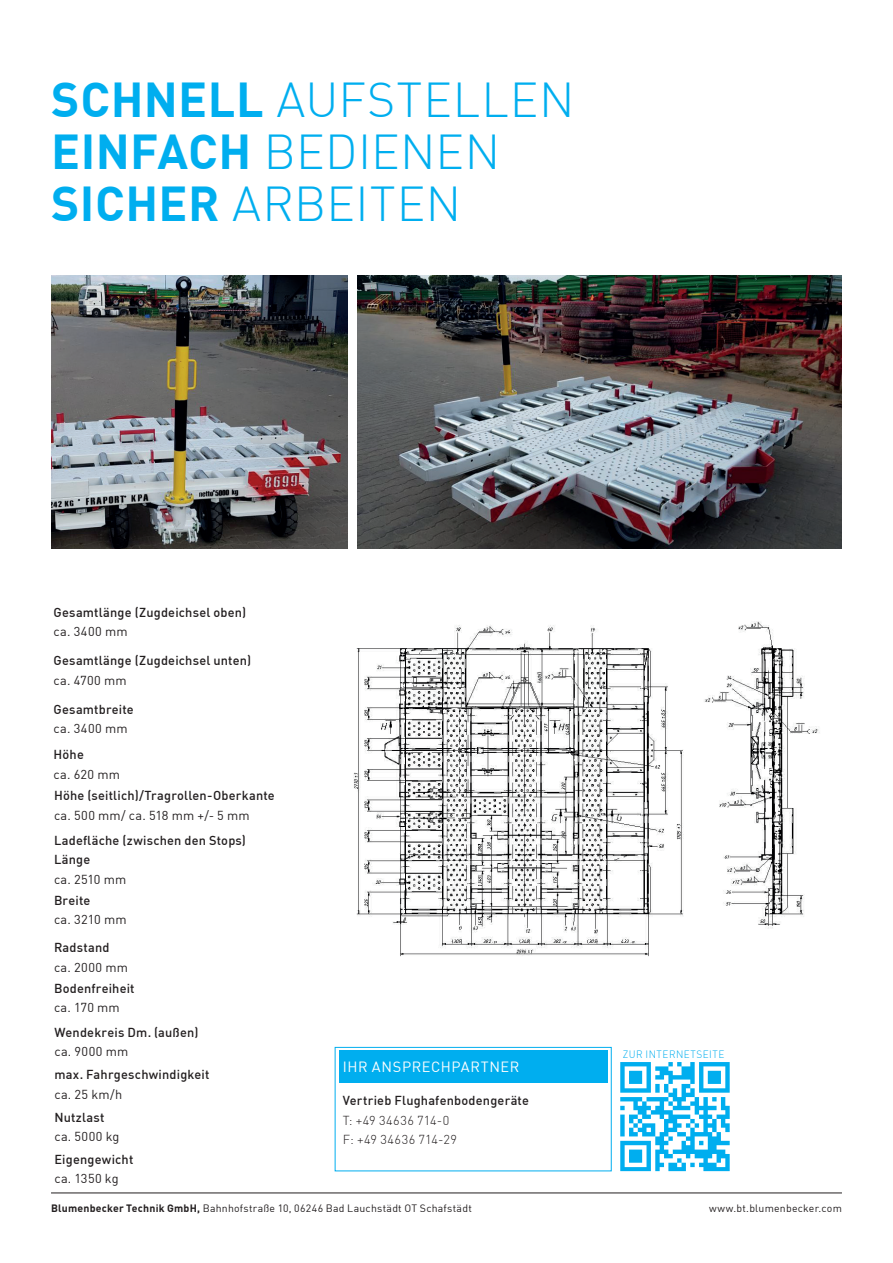
<style>
.page{position:relative;width:893px;height:1263px;background:#fff}
.page>*{position:absolute;margin:0;border:0;box-sizing:border-box;transform-origin:0 0}
.t1{font:300 48px/51.8px "Blumenbecker DIN Pro";letter-spacing:.01em;color:#00aeef}
.t2{font:14.55px "Blumenbecker DIN Pro";letter-spacing:.04em;color:#fff}
.t3{font:500 12.75px/19.5px "Blumenbecker DIN Pro";letter-spacing:.015em;color:#231f20}
.t4{font:12.75px "Blumenbecker DIN Pro";letter-spacing:.025em;color:#231f20}
.t5{font:300 12.75px/19.5px "Blumenbecker DIN Pro";letter-spacing:.03em;color:#231f20}
.t6{font:10.5px "Blumenbecker DIN Pro";letter-spacing:.025em;color:#231f20}
.t7{font:300 10.5px "Blumenbecker DIN Pro";letter-spacing:.05em;color:#00aeef;scale:.95 1}
.s1{font-weight:700}
</style>
<div class="page">
<div style="left:335px;top:1047px;width:276px;height:124px;border:1px solid #00aeef"></div>
<div style="left:339px;top:1050px;width:268px;height:33px;background:#00aeef"></div>
<img style="left:51px;top:276px;width:297px;height:273px">
<img style="left:358px;top:276px;width:484px;height:273px">
<img style="left:353px;top:621px;width:467px;height:336px">
<svg style="left:620px;top:1062px;width:110px;height:109px"></svg>
<hr style="left:51px;top:1193px;width:791px;height:1px;background:#231f20">
<h1 class="t1" style="left:51px;top:70px;width:525px"><span class="s1">SCHNELL</span> AUFSTELLEN<br><span class="s1">EINFACH</span> BEDIENEN<br><span class="s1">SICHER</span> ARBEITEN</h1>
<p class="t3" style="left:54px;top:601px;width:194px">Gesamtlänge (Zugdeichsel oben)</p>
<p class="t4" style="left:54px;top:621px;width:76px">ca. 3400 mm</p>
<p class="t3" style="left:54px;top:649px;width:199px">Gesamtlänge (Zugdeichsel unten)</p>
<p class="t4" style="left:54px;top:670px;width:75px">ca. 4700 mm</p>
<p class="t3" style="left:54px;top:698px;width:82px">Gesamtbreite</p>
<p class="t4" style="left:54px;top:718px;width:76px">ca. 3400 mm</p>
<p class="t3" style="left:54px;top:743px;width:32px">Höhe</p>
<p class="t4" style="left:54px;top:764px;width:68px">ca. 620 mm</p>
<p class="t3" style="left:54px;top:784px;width:222px">Höhe (seitlich)/Tragrollen-Oberkante</p>
<p class="t4" style="left:54px;top:805px;width:197px">ca. 500 mm/ ca. 518 mm +/- 5 mm</p>
<p class="t3" style="left:54px;top:829px;width:193px">Ladefläche (zwischen den Stops)<br>Länge</p>
<p class="t4" style="left:54px;top:869px;width:74px">ca. 2510 mm</p>
<p class="t3" style="left:54px;top:889px;width:38px">Breite</p>
<p class="t4" style="left:54px;top:910px;width:74px">ca. 3210 mm</p>
<p class="t3" style="left:54px;top:937px;width:57px">Radstand</p>
<p class="t4" style="left:54px;top:957px;width:75px">ca. 2000 mm</p>
<p class="t3" style="left:54px;top:977px;width:82px">Bodenfreiheit</p>
<p class="t4" style="left:54px;top:997px;width:67px">ca. 170 mm</p>
<p class="t3" style="left:54px;top:1021px;width:146px">Wendekreis Dm. (außen)</p>
<p class="t4" style="left:54px;top:1042px;width:75px">ca. 9000 mm</p>
<p class="t3" style="left:54px;top:1064px;width:157px">max. Fahrgeschwindigkeit</p>
<p class="t4" style="left:54px;top:1084px;width:69px">ca. 25 km/h</p>
<p class="t3" style="left:54px;top:1106px;width:52px">Nutzlast</p>
<p class="t4" style="left:54px;top:1126px;width:67px">ca. 5000 kg</p>
<p class="t3" style="left:54px;top:1148px;width:80px">Eigengewicht</p>
<p class="t4" style="left:54px;top:1168px;width:66px">ca. 1350 kg</p>
<p class="t2" style="left:343px;top:1055px;width:178px">IHR ANSPRECHPARTNER</p>
<p class="t3" style="left:343px;top:1089px;width:188px">Vertrieb Flughafenbodengeräte</p>
<p class="t5" style="left:343px;top:1109px;width:116px">T: +49 34636 714-0<br>F: +49 34636 714-29</p>
<p class="t7" style="left:623px;top:1046px;width:109px">ZUR INTERNETSEITE</p>
<p class="t6" style="left:51px;top:1200px;width:422px"><span class="s1">Blumenbecker Technik GmbH,</span> Bahnhofstraße 10, 06246 Bad Lauchstädt OT Schafstädt</p>
<p class="t6" style="left:709px;top:1200px;width:134px">www.bt.blumenbecker.com</p>
</div>
